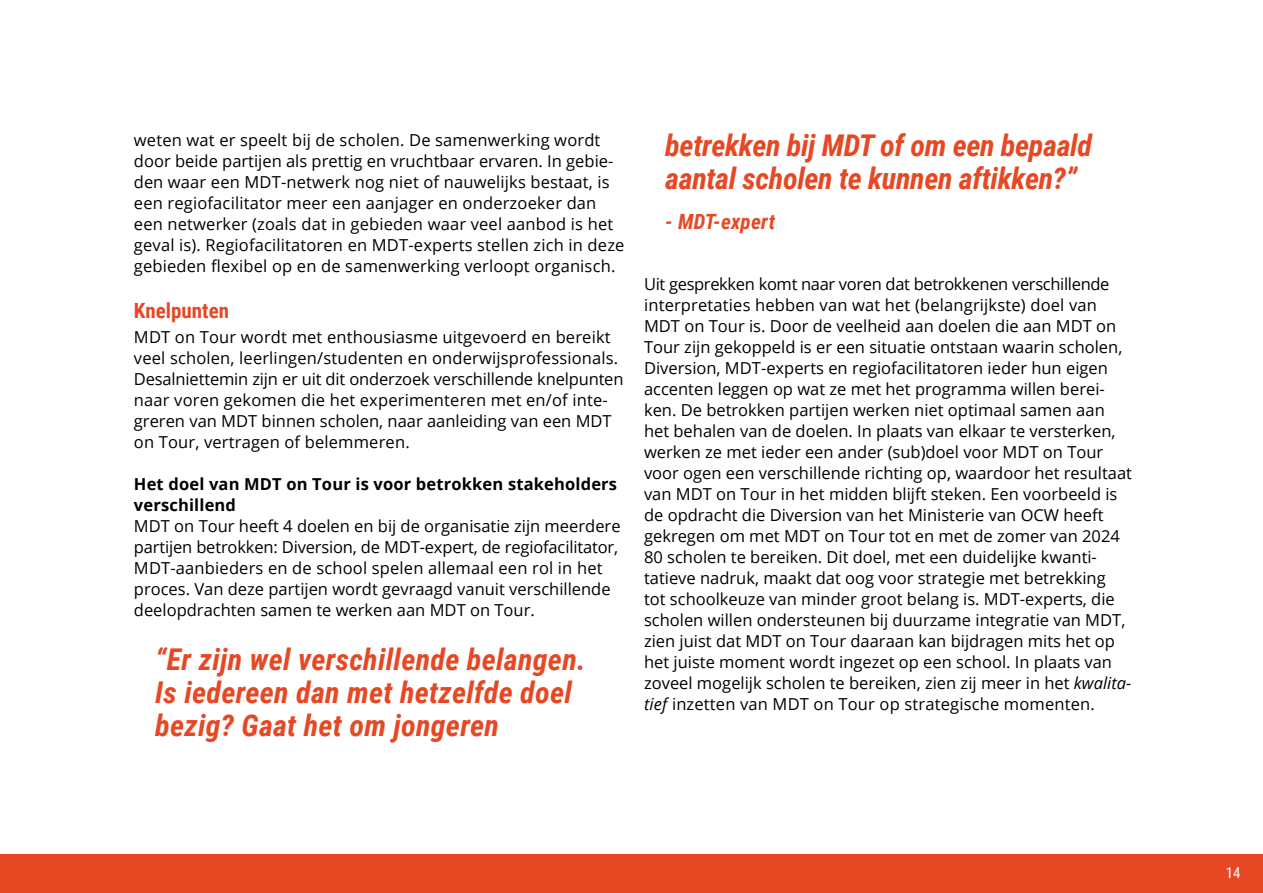
<style>
.page{position:relative;width:1263px;height:893px;background:#fff}
.page>*{position:absolute;margin:0;border:0;box-sizing:border-box;transform-origin:0 0}
.t1{font:italic 700 30px/33px "Roboto Condensed";letter-spacing:.01em;color:#e74824}
.t2{font:italic 700 30px/33px "Roboto Condensed";letter-spacing:-.01em;color:#e74824}
.t3{font:italic 700 21px "Roboto Condensed";letter-spacing:.01em;color:#e74824}
.t4{font:700 21px "Roboto Condensed";color:#e74824}
.t5{font:16.5px/21px "Open Sans";color:#000}
.t6{font:700 16.5px/21px "Open Sans";letter-spacing:.01em;color:#000}
.t7{font:15px "Roboto Condensed";color:#fff}
.s1{font-style:italic}
</style>
<div class="page">
<div style="left:0;top:854px;width:1263px;height:39px;background:#e74824"></div>
<p class="t5" style="left:134px;top:129px;width:492px">weten wat er speelt bij de scholen. De samenwerking wordt door beide partijen als prettig en vruchtbaar ervaren. In gebie&shy;den waar een MDT-netwerk nog niet of nauwelijks bestaat, is een regiofacilitator meer een aanjager en onderzoeker dan een netwerker (zoals dat in gebieden waar veel aanbod is het geval is). Regiofacilitatoren en MDT-experts stellen zich in deze gebieden flexibel op en de samenwerking verloopt organisch.</p>
<p class="t4" style="left:134px;top:296px;width:97px">Knelpunten</p>
<p class="t5" style="left:134px;top:326px;width:491px">MDT on Tour wordt met enthousiasme uitgevoerd en bereikt veel scholen, leerlingen/studenten en onderwijsprofessionals.<br>Desalniettemin zijn er uit dit onderzoek verschillende knelpunten naar voren gekomen die het experimenteren met en/of inte&shy;greren van MDT binnen scholen, naar aanleiding van een MDT on Tour, vertragen of belemmeren.</p>
<p class="t6" style="left:134px;top:473px;width:485px">Het doel van MDT on Tour is voor betrokken stakeholders verschillend</p>
<p class="t5" style="left:134px;top:515px;width:488px">MDT on Tour heeft 4 doelen en bij de organisatie zijn meerdere partijen betrokken: Diversion, de MDT-expert, de regiofacilitator, MDT-aanbieders en de school spelen allemaal een rol in het proces. Van deze partijen wordt gevraagd vanuit verschillende deelopdrachten samen te werken aan MDT on Tour.</p>
<h1 class="t1" style="left:155px;top:642px;width:432px">“Er zijn wel verschillende belangen.<br>Is iedereen dan met hetzelfde doel bezig? Gaat het om jongeren</h1>
<h1 class="t2" style="left:665px;top:127px;width:428px">betrekken bij MDT of om een bepaald aantal scholen te kunnen aftikken?”</h1>
<p class="t3" style="left:665px;top:207px;width:111px">- MDT-expert</p>
<p class="t5" style="left:644px;top:273px;width:489px">Uit gesprekken komt naar voren dat betrokkenen verschillende interpretaties hebben van wat het (belangrijkste) doel van MDT on Tour is. Door de veelheid aan doelen die aan MDT on Tour zijn gekoppeld is er een situatie ontstaan waarin scholen, Diversion, MDT-experts en regiofacilitatoren ieder hun eigen accenten leggen op wat ze met het programma willen berei&shy;ken. De betrokken partijen werken niet optimaal samen aan het behalen van de doelen. In plaats van elkaar te versterken, werken ze met ieder een ander (sub)doel voor MDT on Tour voor ogen een verschillende richting op, waardoor het resultaat van MDT on Tour in het midden blijft steken. Een voorbeeld is de opdracht die Diversion van het Ministerie van OCW heeft gekregen om met MDT on Tour tot en met de zomer van 2024<br>80 scholen te bereiken. Dit doel, met een duidelijke kwanti&shy;tatieve nadruk, maakt dat oog voor strategie met betrekking<br>tot schoolkeuze van minder groot belang is. MDT-experts, die scholen willen ondersteunen bij duurzame integratie van MDT, zien juist dat MDT on Tour daaraan kan bijdragen mits het op het juiste moment wordt ingezet op een school. In plaats van zoveel mogelijk scholen te bereiken, zien zij meer in het <span class="s1">kwalita&shy;tief</span> inzetten van MDT on Tour op strategische momenten.</p>
<p class="t7" style="left:1226px;top:862px;width:16px">14</p>
</div>
